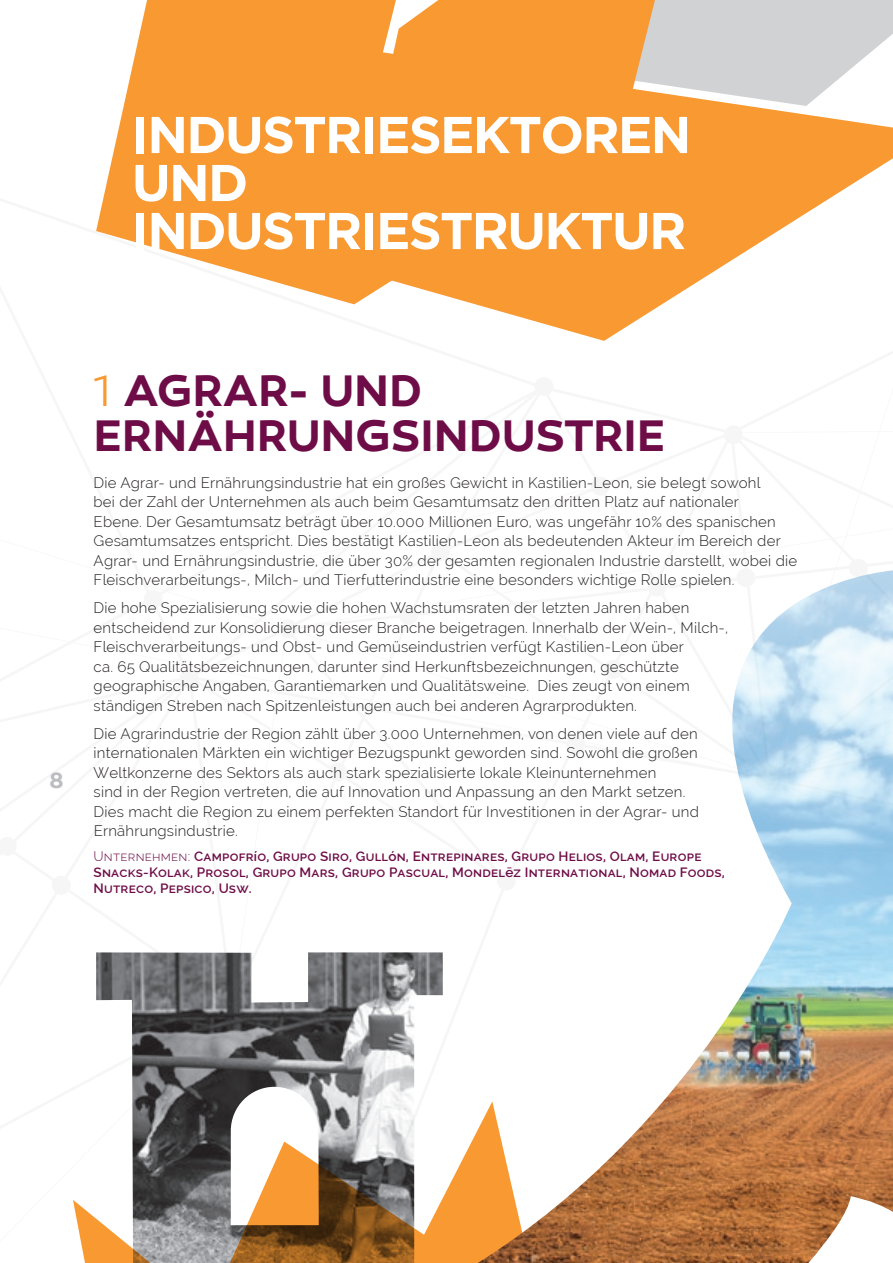
<style>
.page{position:relative;width:893px;height:1263px;background:#fff}
.page>*{position:absolute;margin:0;border:0;box-sizing:border-box;transform-origin:0 0}
.t1{font:700 51.6px/48px "Gotham";letter-spacing:-.035em;color:#fff}
.t2{font:600 45px/45px "Canaro";letter-spacing:-.005em;color:#6e0c47}
.t3{font:600 22.5px "Canaro";color:#bcbdc0}
.t4{font:300 15px/19.5px "Raleway";letter-spacing:.015em;color:#231f20}
.t5{font:600 13.5px/16.2px "Raleway";letter-spacing:.015em;color:#6e0c47}
.s1{font-weight:300;color:#f89932}
.s2{font-weight:300}
</style>
<div class="page">
<svg style="left:96px;top:0;width:250px;height:302px;fill:#f89932"></svg>
<svg style="left:73px;top:1129px;width:405px;height:134px;fill:#f89932"></svg>
<img style="left:96px;top:952px;width:347px;height:311px">
<img style="left:478px;top:570px;width:415px;height:693px">
<svg style="left:346px;top:0;width:547px;height:341px;fill:#f89932"></svg>
<h1 class="t1" style="left:132px;top:109px;width:561px">INDUSTRIESEKTOREN<br>UND<br>INDUSTRIESTRUKTUR</h1>
<h3 class="t3" style="left:50px;top:767px;width:16px">8</h3>
<h2 class="t2" style="left:94px;top:368px;width:573px"><span class="s1">1</span> AGRAR- UND<br>ERNÄHRUNGSINDUSTRIE</h2>
<p class="t4" style="left:94px;top:472px;width:705px">Die Agrar- und Ernährungsindustrie hat ein großes Gewicht in Kastilien-Leon, sie belegt sowohl<br>bei der Zahl der Unternehmen als auch beim Gesamtumsatz den dritten Platz auf nationaler<br>Ebene. Der Gesamtumsatz beträgt über 10.000 Millionen Euro, was ungefähr 10% des spanischen Gesamtumsatzes entspricht. Dies bestätigt Kastilien-Leon als bedeutenden Akteur im Bereich der Agrar- und Ernährungsindustrie, die über 30% der gesamten regionalen Industrie darstellt, wobei die Fleischverarbeitungs-, Milch- und Tierfutterindustrie eine besonders wichtige Rolle spielen.</p>
<p class="t4" style="left:94px;top:598px;width:636px">Die hohe Spezialisierung sowie die hohen Wachstumsraten der letzten Jahren haben entscheidend zur Konsolidierung dieser Branche beigetragen. Innerhalb der Wein-, Milch-, Fleischverarbeitungs- und Obst- und Gemüseindustrien verfügt Kastilien-Leon über<br>ca. 65 Qualitätsbezeichnungen, darunter sind Herkunftsbezeichnungen, geschützte geographische Angaben, Garantiemarken und Qualitätsweine. Dies zeugt von einem ständigen Streben nach Spitzenleistungen auch bei anderen Agrarprodukten.</p>
<p class="t4" style="left:94px;top:723px;width:607px">Die Agrarindustrie der Region zählt über 3.000 Unternehmen, von denen viele auf den internationalen Märkten ein wichtiger Bezugspunkt geworden sind. Sowohl die großen Weltkonzerne des Sektors als auch stark spezialisierte lokale Kleinunternehmen<br>sind in der Region vertreten, die auf Innovation und Anpassung an den Markt setzen.<br>Dies macht die Region zu einem perfekten Standort für Investitionen in der Agrar- und Ernährungsindustrie.</p>
<p class="t5" style="left:94px;top:848px;width:633px"><span class="s2">Unternehmen:</span> Campofrío, Grupo Siro, Gullón, Entrepinares, Grupo Helios, Olam, Europe<br>Snacks-Kolak, Prosol, Grupo Mars, Grupo Pascual, Mondelēz International, Nomad Foods,<br>Nutreco, Pepsico, Usw.</p>
</div>
